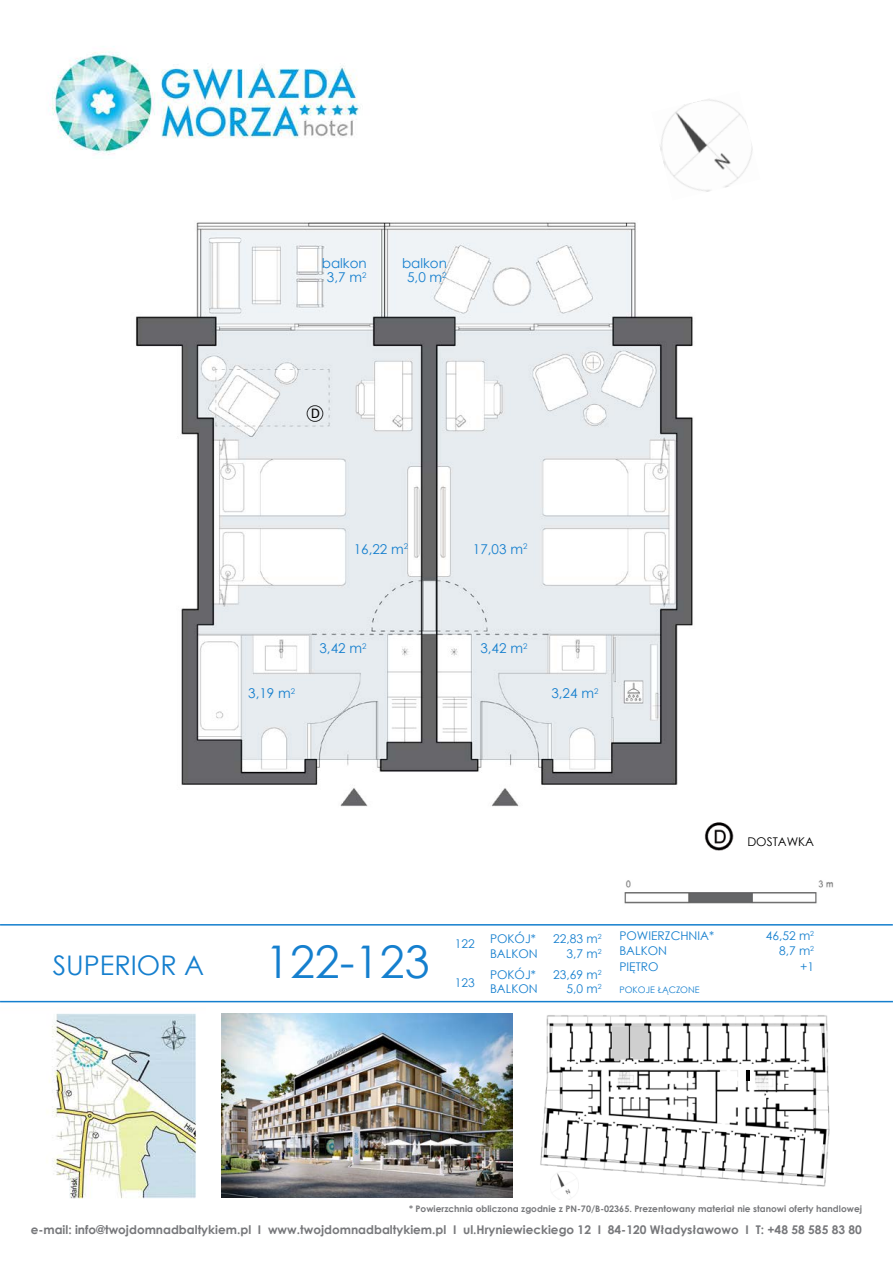
<style>
.page{position:relative;width:893px;height:1263px;background:#fff}
.page>*{position:absolute;margin:0;border:0;box-sizing:border-box;transform-origin:0 0}
.t1{font:45px "Century Gothic";color:#157fce}
.t2{font:27px "Century Gothic";color:#157fce}
.t3{font:15px "Calibri";color:#000}
.t4{font:13.5px "Century Gothic";color:#157fce}
.t5{font:700 12px "Century Gothic";color:#77787b}
.t6{font:12px "Century Gothic";color:#157fce}
.t7{font:12px "Century Gothic";color:#000}
.t8{font:700 9px "Century Gothic";color:#77787b}
.t9{font:9px "Century Gothic";color:#157fce}
</style>
<div class="page">
<hr style="left:0;top:1001px;width:893px;height:1px;background:#157fce">
<hr style="left:0;top:924px;width:893px;height:1px;background:#157fce">
<img style="left:221px;top:1014px;width:291px;height:183px">
<img style="left:540px;top:1015px;width:290px;height:173px">
<img style="left:550px;top:1171px;width:28px;height:24px">
<hr style="left:746px;top:1070px;width:4px;height:10px;background:#000">
<img style="left:136px;top:222px;width:557px;height:585px">
<img style="left:704px;top:822px;width:30px;height:29px">
<svg style="left:611px;top:1025px;width:38px;height:36px"></svg>
<div style="left:307px;top:405px;width:16px;height:17px;border:1px solid #000;border-radius:50%"></div>
<img style="left:660px;top:99px;width:93px;height:93px">
<img style="left:624px;top:880px;width:210px;height:24px">
<img style="left:48px;top:46px;width:311px;height:109px">
<img style="left:49px;top:1013px;width:148px;height:186px">
<p class="t4" style="left:322px;top:253px;width:46px">balkon</p>
<p class="t4" style="left:327px;top:268px;width:41px">3,7 m<sup>2</sup></p>
<p class="t4" style="left:402px;top:253px;width:46px">balkon</p>
<p class="t4" style="left:407px;top:268px;width:41px">5,0 m<sup>2</sup></p>
<p class="t3" style="left:311px;top:402px;width:11px">D</p>
<p class="t4" style="left:354px;top:539px;width:56px">16,22 m<sup>2</sup></p>
<p class="t4" style="left:248px;top:684px;width:48px">3,19 m<sup>2</sup></p>
<p class="t4" style="left:319px;top:639px;width:48px">3,42 m<sup>2</sup></p>
<p class="t4" style="left:473px;top:539px;width:56px">17,03 m<sup>2</sup></p>
<p class="t4" style="left:480px;top:639px;width:48px">3,42 m<sup>2</sup></p>
<p class="t4" style="left:551px;top:684px;width:48px">3,24 m<sup>2</sup></p>
<p class="t7" style="left:747px;top:833px;width:68px">DOSTAWKA</p>
<h2 class="t2" style="left:53px;top:946px;width:153px">SUPERIOR A</h2>
<h1 class="t1" style="left:265px;top:931px;width:166px">122-123</h1>
<p class="t6" style="left:455px;top:935px;width:21px">122</p>
<p class="t6" style="left:455px;top:974px;width:21px">123</p>
<p class="t6" style="left:490px;top:930px;width:47px">POKÓJ*</p>
<p class="t6" style="left:553px;top:930px;width:50px">22,83 m<sup>2</sup></p>
<p class="t6" style="left:490px;top:945px;width:49px">BALKON</p>
<p class="t6" style="left:566px;top:945px;width:37px">3,7 m<sup>2</sup></p>
<p class="t6" style="left:490px;top:966px;width:47px">POKÓJ*</p>
<p class="t6" style="left:553px;top:966px;width:50px">23,69 m<sup>2</sup></p>
<p class="t6" style="left:490px;top:980px;width:49px">BALKON</p>
<p class="t6" style="left:566px;top:980px;width:37px">5,0 m<sup>2</sup></p>
<p class="t6" style="left:619px;top:927px;width:96px">POWIERZCHNIA*</p>
<p class="t6" style="left:766px;top:927px;width:50px">46,52 m<sup>2</sup></p>
<p class="t6" style="left:619px;top:942px;width:49px">BALKON</p>
<p class="t6" style="left:779px;top:942px;width:37px">8,7 m<sup>2</sup></p>
<p class="t6" style="left:619px;top:958px;width:41px">PIĘTRO</p>
<p class="t6" style="left:800px;top:958px;width:15px">+1</p>
<p class="t9" style="left:619px;top:983px;width:82px">POKOJE ŁĄCZONE</p>
<p class="t8" style="left:409px;top:1202px;width:454px">* Powierzchnia obliczona zgodnie z PN-70/B-02365. Prezentowany materiał nie stanowi oferty handlowej</p>
<p class="t5" style="left:31px;top:1220px;width:833px">e-mail: info@twojdomnadbaltykiem.pl I www.twojdomnadbaltykiem.pl I ul.Hryniewieckiego 12 I 84-120 Władysławowo I T: +48 58 585 83 80</p>
</div>
